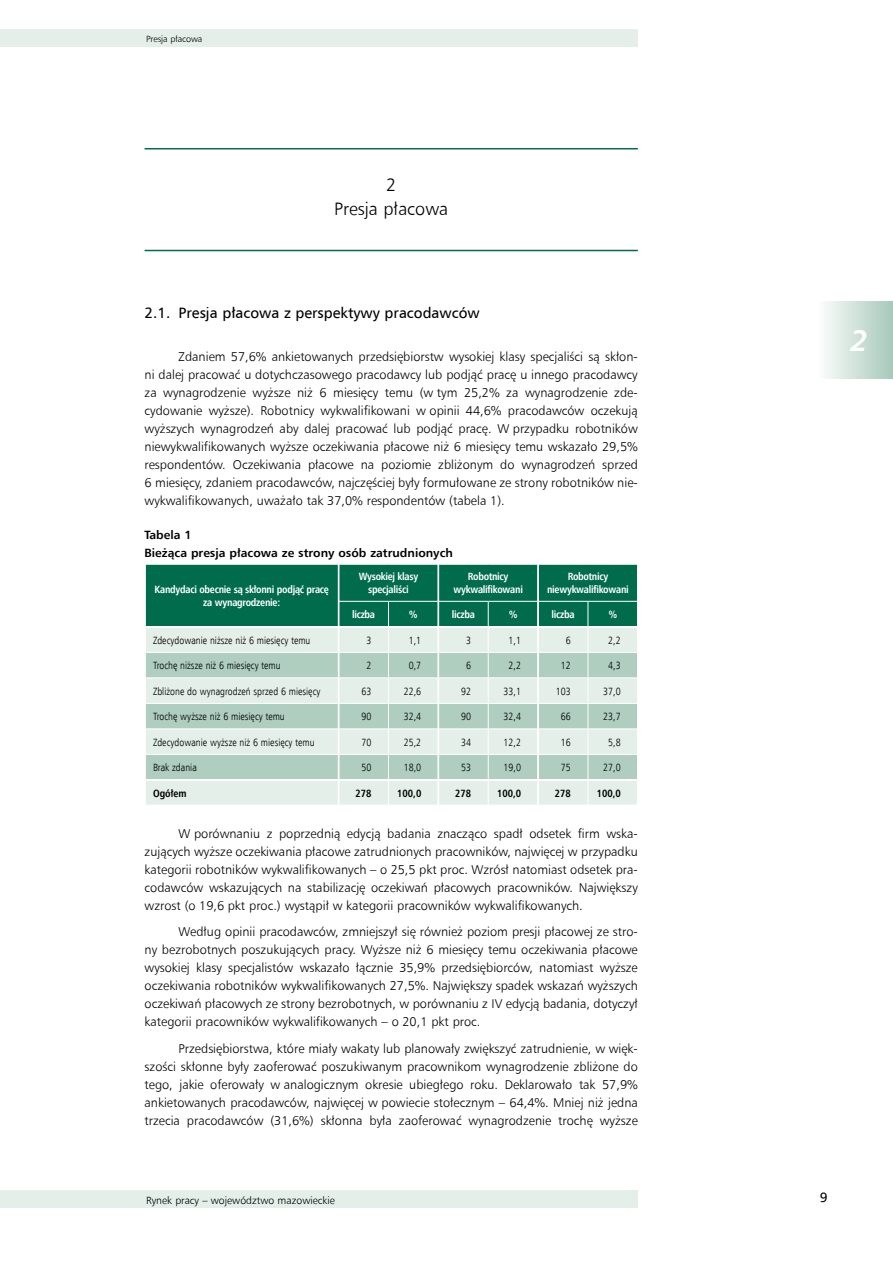
<style>
.page{position:relative;width:893px;height:1263px;background:#fff}
.page>*{position:absolute;margin:0;border:0;box-sizing:border-box;transform-origin:0 0}
.t1{font:italic 700 30px "Humnst 777 EU";color:#fff}
.t2{font:18px/24px "Humnst 777 Lt EU";color:#000;text-align:center}
.t3{font:15px "Humnst 777 EU";color:#000}
.t4{font:12.75px/18px "Humnst 777 Lt EU";color:#000;text-align:justify}
.t5{font:700 12px/18px "Humnst 777 EU";color:#000}
.t6{font:10.5px "Humnst 777 Lt Cn EU";color:#000}
.t7{font:700 10.5px/12.6px "Humnst 777 Cn EU";letter-spacing:-.025em;color:#fff;text-align:center}
.t8{font:10.5px "Humnst 777 Lt EU";color:#000}
.t9{font:700 10.5px "Humnst 777 Cn EU";color:#000}
.t10{font:9px "Humnst 777 Lt EU";letter-spacing:-.005em;color:#000}
</style>
<div class="page">
<div style="left:0;top:30px;width:638px;height:17px;background:#e4efea"></div>
<div style="left:0;top:1191px;width:638px;height:17px;background:#e4efea"></div>
<div style="left:816px;top:302px;width:77px;height:76px;background:linear-gradient(to right,#fff,#a6c8ba)"></div>
<hr style="left:145px;top:148px;width:493px;height:1px;background:#006c4c">
<hr style="left:145px;top:250px;width:493px;height:1px;background:#006c4c">
<svg style="left:145px;top:564px;width:492px;height:241px;background:#9dc5b7"></svg>
<p class="t10" style="left:146px;top:33px;width:58px">Presja płacowa</p>
<h2 class="t2" style="left:334px;top:172px;width:115px">2<br>Presja płacowa</h2>
<p class="t3" style="left:145px;top:303px;width:337px">2.1. Presja płacowa z perspektywy pracodawców</p>
<p class="t4" style="left:145px;top:347px;width:495px;text-indent:34px">Zdaniem 57,6% ankietowanych przedsiębiorstw wysokiej klasy specjaliści są skłon&shy;ni dalej pracować u dotychczasowego pracodawcy lub podjąć pracę u innego pracodawcy za wynagrodzenie wyższe niż 6 miesięcy temu (w tym 25,2% za wynagrodzenie zde&shy;cydowanie wyższe). Robotnicy wykwalifikowani w opinii 44,6% pracodawców oczekują wyższych wynagrodzeń aby dalej pracować lub podjąć pracę. W przypadku robotników niewykwalifikowanych wyższe oczekiwania płacowe niż 6 miesięcy temu wskazało 29,5% respondentów. Oczekiwania płacowe na poziomie zbliżonym do wynagrodzeń sprzed 6 miesięcy, zdaniem pracodawców, najczęściej były formułowane ze strony robotników nie&shy;wykwalifikowanych, uważało tak 37,0% respondentów (tabela 1).</p>
<p class="t5" style="left:145px;top:526px;width:310px">Tabela 1<br>Bieżąca presja płacowa ze strony osób zatrudnionych</p>
<p class="t7" style="left:155px;top:583px;width:176px">Kandydaci obecnie są skłonni podjąć pracę za wynagrodzenie:</p>
<p class="t7" style="left:359px;top:570px;width:61px">Wysokiej klasy specjaliści</p>
<p class="t7" style="left:453px;top:570px;width:71px">Robotnicy wykwalifikowani</p>
<p class="t7" style="left:547px;top:570px;width:83px">Robotnicy niewykwalifikowani</p>
<p class="t7" style="left:352px;top:608px;width:25px">liczba</p>
<p class="t7" style="left:409px;top:608px;width:10px">%</p>
<p class="t7" style="left:452px;top:608px;width:25px">liczba</p>
<p class="t7" style="left:509px;top:608px;width:10px">%</p>
<p class="t7" style="left:551px;top:608px;width:25px">liczba</p>
<p class="t7" style="left:609px;top:608px;width:10px">%</p>
<p class="t6" style="left:153px;top:633px;width:159px">Zdecydowanie niższe niż 6 miesięcy temu</p>
<p class="t6" style="left:366px;top:633px;width:7px">3</p>
<p class="t6" style="left:409px;top:633px;width:14px">1,1</p>
<p class="t6" style="left:466px;top:633px;width:7px">3</p>
<p class="t6" style="left:508px;top:633px;width:14px">1,1</p>
<p class="t6" style="left:566px;top:633px;width:7px">6</p>
<p class="t6" style="left:608px;top:633px;width:14px">2,2</p>
<p class="t6" style="left:153px;top:659px;width:129px">Trochę niższe niż 6 miesięcy temu</p>
<p class="t6" style="left:366px;top:659px;width:7px">2</p>
<p class="t6" style="left:409px;top:659px;width:14px">0,7</p>
<p class="t6" style="left:466px;top:659px;width:7px">6</p>
<p class="t6" style="left:508px;top:659px;width:14px">2,2</p>
<p class="t6" style="left:561px;top:659px;width:12px">12</p>
<p class="t6" style="left:608px;top:659px;width:14px">4,3</p>
<p class="t6" style="left:153px;top:684px;width:169px">Zbliżone do wynagrodzeń sprzed 6 miesięcy</p>
<p class="t6" style="left:361px;top:684px;width:12px">63</p>
<p class="t6" style="left:404px;top:684px;width:19px">22,6</p>
<p class="t6" style="left:461px;top:684px;width:12px">92</p>
<p class="t6" style="left:503px;top:684px;width:19px">33,1</p>
<p class="t6" style="left:556px;top:684px;width:17px">103</p>
<p class="t6" style="left:603px;top:684px;width:19px">37,0</p>
<p class="t6" style="left:153px;top:710px;width:133px">Trochę wyższe niż 6 miesięcy temu</p>
<p class="t6" style="left:361px;top:710px;width:12px">90</p>
<p class="t6" style="left:404px;top:710px;width:19px">32,4</p>
<p class="t6" style="left:461px;top:710px;width:12px">90</p>
<p class="t6" style="left:503px;top:710px;width:19px">32,4</p>
<p class="t6" style="left:561px;top:710px;width:12px">66</p>
<p class="t6" style="left:603px;top:710px;width:19px">23,7</p>
<p class="t6" style="left:153px;top:735px;width:163px">Zdecydowanie wyższe niż 6 miesięcy temu</p>
<p class="t6" style="left:361px;top:735px;width:12px">70</p>
<p class="t6" style="left:404px;top:735px;width:19px">25,2</p>
<p class="t6" style="left:461px;top:735px;width:12px">34</p>
<p class="t6" style="left:503px;top:735px;width:19px">12,2</p>
<p class="t6" style="left:561px;top:735px;width:12px">16</p>
<p class="t6" style="left:608px;top:735px;width:14px">5,8</p>
<p class="t6" style="left:153px;top:761px;width:45px">Brak zdania</p>
<p class="t6" style="left:361px;top:761px;width:12px">50</p>
<p class="t6" style="left:404px;top:761px;width:19px">18,0</p>
<p class="t6" style="left:461px;top:761px;width:12px">53</p>
<p class="t6" style="left:503px;top:761px;width:19px">19,0</p>
<p class="t6" style="left:561px;top:761px;width:12px">75</p>
<p class="t6" style="left:603px;top:761px;width:19px">27,0</p>
<p class="t9" style="left:153px;top:786px;width:35px">Ogółem</p>
<p class="t9" style="left:355px;top:786px;width:18px">278</p>
<p class="t9" style="left:397px;top:786px;width:26px">100,0</p>
<p class="t9" style="left:455px;top:786px;width:18px">278</p>
<p class="t9" style="left:497px;top:786px;width:26px">100,0</p>
<p class="t9" style="left:555px;top:786px;width:18px">278</p>
<p class="t9" style="left:597px;top:786px;width:26px">100,0</p>
<p class="t4" style="left:145px;top:824px;width:495px;text-indent:34px">W porównaniu z poprzednią edycją badania znacząco spadł odsetek firm wska&shy;zujących wyższe oczekiwania płacowe zatrudnionych pracowników, najwięcej w przypadku kategorii robotników wykwalifikowanych – o 25,5 pkt proc. Wzrósł natomiast odsetek pra&shy;codawców wskazujących na stabilizację oczekiwań płacowych pracowników. Największy wzrost (o 19,6 pkt proc.) wystąpił w kategorii pracowników wykwalifikowanych.</p>
<p class="t4" style="left:145px;top:922px;width:495px;text-indent:34px">Według opinii pracodawców, zmniejszył się również poziom presji płacowej ze stro&shy;ny bezrobotnych poszukujących pracy. Wyższe niż 6 miesięcy temu oczekiwania płacowe wysokiej klasy specjalistów wskazało łącznie 35,9% przedsiębiorców, natomiast wyższe oczekiwania robotników wykwalifikowanych 27,5%. Największy spadek wskazań wyższych oczekiwań płacowych ze strony bezrobotnych, w porównaniu z IV edycją badania, dotyczył kategorii pracowników wykwalifikowanych – o 20,1 pkt proc.</p>
<p class="t4" style="left:145px;top:1039px;width:495px;text-indent:34px">Przedsiębiorstwa, które miały wakaty lub planowały zwiększyć zatrudnienie, w więk&shy;szości skłonne były zaoferować poszukiwanym pracownikom wynagrodzenie zbliżone do tego, jakie oferowały w analogicznym okresie ubiegłego roku. Deklarowało tak 57,9% ankietowanych pracodawców, najwięcej w powiecie stołecznym – 64,4%. Mniej niż jedna trzecia pracodawców (31,6%) skłonna była zaoferować wynagrodzenie trochę wyższe</p>
<p class="t8" style="left:146px;top:1193px;width:190px">Rynek pracy – województwo mazowieckie</p>
<h1 class="t1" style="left:850px;top:322px;width:19px">2</h1>
</div>
